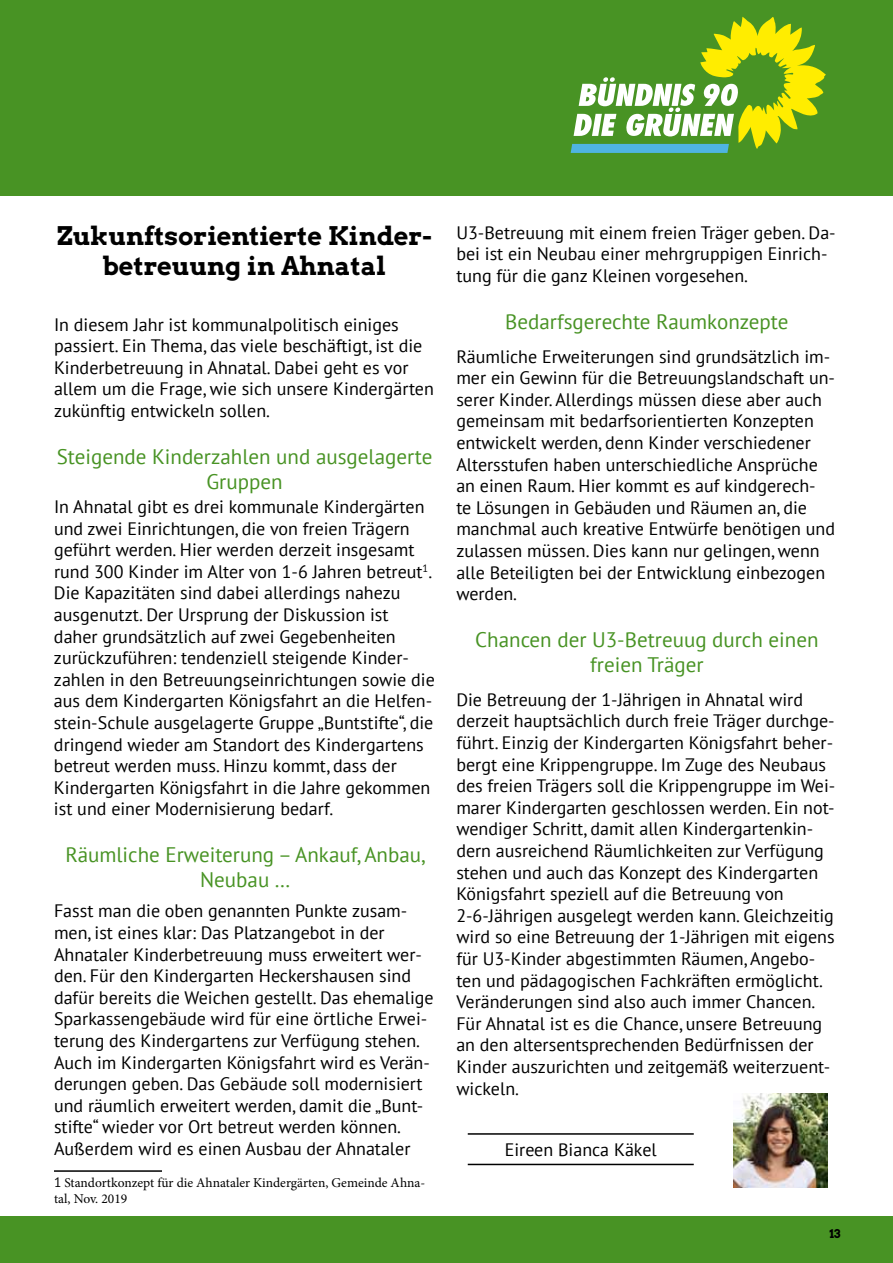
<style>
.page{position:relative;width:893px;height:1263px;background:#fff}
.page>*{position:absolute;margin:0;border:0;box-sizing:border-box;transform-origin:0 0}
.t1{font:25.5px/30.6px "Arvo Gr 00 F Cn";color:#000;text-align:center}
.t2{font:21px/25.2px "PT Sans";color:#489324;text-align:center}
.t3{font:18px/21.6px "PT Sans";color:#000}
.t4{font:13.5px/16.2px "Minion Pro";color:#000}
.t5{font:12px "Arvo Gr 00 F Cn";color:#000}
.s1{font-family:"PT Sans"}
</style>
<div class="page">
<div style="left:0;top:0;width:893px;height:196px;background:#489324"></div>
<div style="left:0;top:1216px;width:893px;height:47px;background:#489324"></div>
<svg style="left:571px;top:17px;width:255px;height:136px"></svg>
<hr style="left:54px;top:1170px;width:108px;height:2px;background:#000">
<img style="left:733px;top:1094px;width:94px;height:93px">
<hr style="left:468px;top:1133px;width:226px;height:2px;background:#000">
<hr style="left:468px;top:1164px;width:226px;height:1px;background:#000">
<h1 class="t1" style="left:57px;top:219px;width:376px">Zukunftsorientierte Kinder&shy;betreuung in Ahnatal</h1>
<p class="t3" style="left:54px;top:313px;width:381px">In diesem Jahr ist kommunalpolitisch einiges passiert. Ein Thema, das viele beschäftigt, ist die Kinderbetreuung in Ahnatal. Dabei geht es vor allem um die Frage, wie sich unsere Kindergärten zukünftig entwickeln sollen.</p>
<p class="t2" style="left:57px;top:443px;width:377px">Steigende Kinderzahlen und ausgelagerte<br>Gruppen</p>
<p class="t3" style="left:54px;top:495px;width:382px">In Ahnatal gibt es drei kommunale Kindergärten und zwei Einrichtungen, die von freien Trägern geführt werden. Hier werden derzeit insgesamt rund 300 Kinder im Alter von 1-6 Jahren betreut<sup>1</sup>.<br>Die Kapazitäten sind dabei allerdings nahezu ausgenutzt. Der Ursprung der Diskussion ist daher grundsätzlich auf zwei Gegebenheiten zurückzuführen: tendenziell steigende Kinder&shy;zahlen in den Betreuungseinrichtungen sowie die aus dem Kindergarten Königsfahrt an die Helfen&shy;stein-Schule ausgelagerte Gruppe „Buntstifte“, die dringend wieder am Standort des Kindergartens betreut werden muss. Hinzu kommt, dass der Kindergarten Königsfahrt in die Jahre gekommen ist und einer Modernisierung bedarf.</p>
<p class="t2" style="left:65px;top:842px;width:361px">Räumliche Erweiterung – Ankauf, Anbau,<br>Neubau …</p>
<p class="t3" style="left:54px;top:900px;width:381px">Fasst man die oben genannten Punkte zusam&shy;men, ist eines klar: Das Platzangebot in der Ahnataler Kinderbetreuung muss erweitert wer&shy;den. Für den Kindergarten Heckershausen sind dafür bereits die Weichen gestellt. Das ehemalige Sparkassengebäude wird für eine örtliche Erwei&shy;terung des Kindergartens zur Verfügung stehen.<br>Auch im Kindergarten Königsfahrt wird es Verän&shy;derungen geben. Das Gebäude soll modernisiert und räumlich erweitert werden, damit die „Bunt&shy;stifte“ wieder vor Ort betreut werden können.<br>Außerdem wird es einen Ausbau der Ahnataler</p>
<p class="t4" style="left:54px;top:1175px;width:373px"><span class="s1">1</span> Standortkonzept für die Ahnataler Kindergärten, Gemeinde Ahna&shy;tal, Nov. 2019</p>
<p class="t3" style="left:456px;top:221px;width:381px">U3-Betreuung mit einem freien Träger geben. Da&shy;bei ist ein Neubau einer mehrgruppigen Einrich&shy;tung für die ganz Kleinen vorgesehen.</p>
<p class="t2" style="left:505px;top:308px;width:285px">Bedarfsgerechte Raumkonzepte</p>
<p class="t3" style="left:456px;top:345px;width:380px">Räumliche Erweiterungen sind grundsätzlich im&shy;mer ein Gewinn für die Betreuungslandschaft un&shy;serer Kinder. Allerdings müssen diese aber auch gemeinsam mit bedarfsorientierten Konzepten entwickelt werden, denn Kinder verschiedener Altersstufen haben unterschiedliche Ansprüche an einen Raum. Hier kommt es auf kindgerech&shy;te Lösungen in Gebäuden und Räumen an, die manchmal auch kreative Entwürfe benötigen und zulassen müssen. Dies kann nur gelingen, wenn alle Beteiligten bei der Entwicklung einbezogen werden.</p>
<p class="t2" style="left:475px;top:626px;width:345px">Chancen der U3-Betreuug durch einen freien Träger</p>
<p class="t3" style="left:456px;top:688px;width:381px">Die Betreuung der 1-Jährigen in Ahnatal wird derzeit hauptsächlich durch freie Träger durchge&shy;führt. Einzig der Kindergarten Königsfahrt beher&shy;bergt eine Krippengruppe. Im Zuge des Neubaus des freien Trägers soll die Krippengruppe im Wei&shy;marer Kindergarten geschlossen werden. Ein not&shy;wendiger Schritt, damit allen Kindergartenkin&shy;dern ausreichend Räumlichkeiten zur Verfügung stehen und auch das Konzept des Kindergarten Königsfahrt speziell auf die Betreuung von 2-6-Jährigen ausgelegt werden kann. Gleichzeitig wird so eine Betreuung der 1-Jährigen mit eigens für U3-Kinder abgestimmten Räumen, Angebo&shy;ten und pädagogischen Fachkräften ermöglicht.<br>Veränderungen sind also auch immer Chancen.<br>Für Ahnatal ist es die Chance, unsere Betreuung an den altersentsprechenden Bedürfnissen der Kinder auszurichten und zeitgemäß weiterzuent&shy;wickeln.</p>
<p class="t3" style="left:505px;top:1138px;width:154px">Eireen Bianca Käkel</p>
<p class="t5" style="left:829px;top:1225px;width:13px">13</p>
</div>
